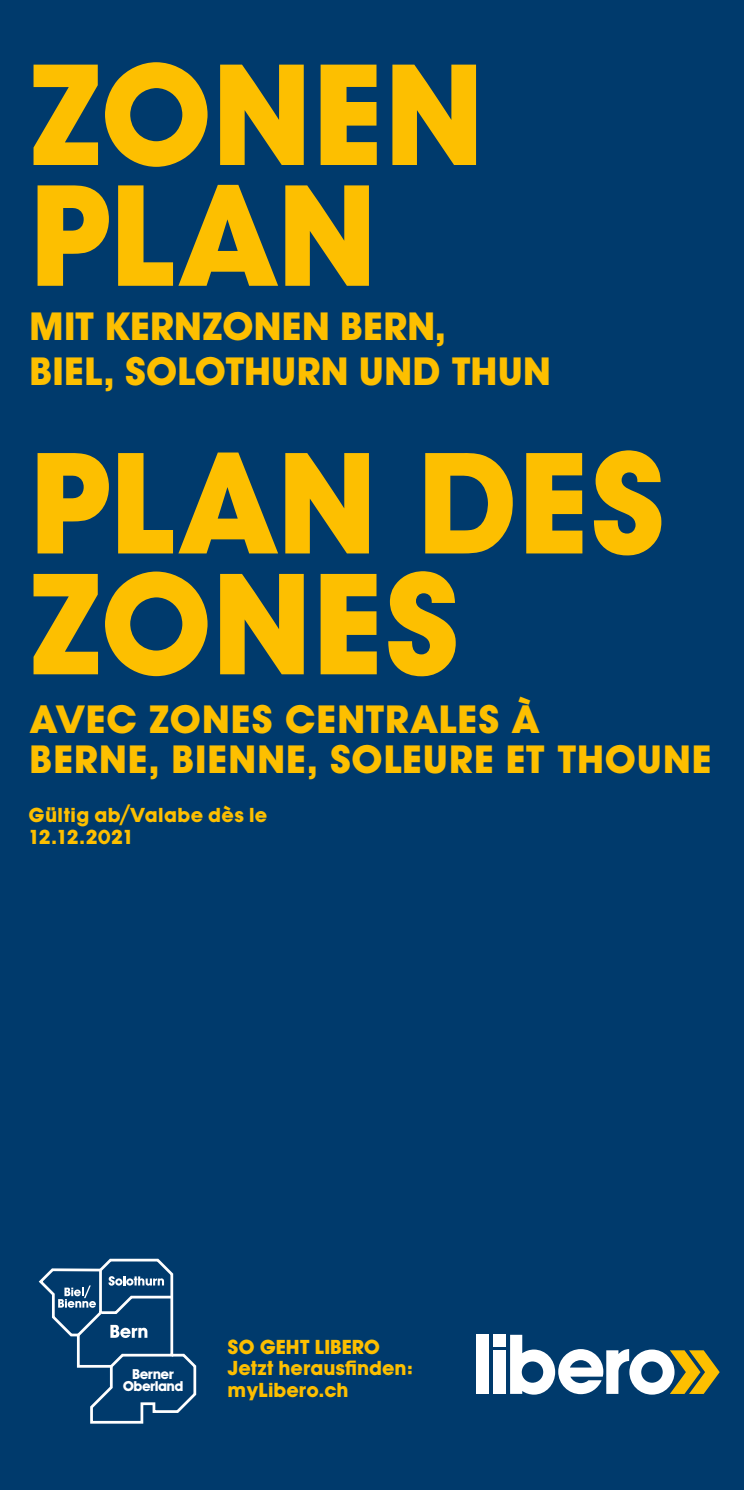
<style>
.page{position:relative;width:744px;height:1490px;background:#fff}
.page>*{position:absolute;margin:0;border:0;box-sizing:border-box;transform-origin:0 0}
.t1{font:700 142px/120.8px "Libero Avant Garde";color:#fdbf00}
.t2{font:700 39px/44.2px "Libero Avant Garde";letter-spacing:.01em;color:#fdbf00}
.t3{font:700 20px/21.5px "Libero Avant Garde";color:#fdbf00}
.t4{font:700 20px/22.5px "Libero Avant Garde";letter-spacing:.02em;color:#fdbf00}
.t5{font:700 14px/12.5px "Libero Avant Garde";letter-spacing:-.04em;color:#fff;text-align:center}
</style>
<div class="page">
<div style="left:0;top:0;width:743px;height:1489px;background:#003a6c"></div>
<div style="left:493px;top:1334px;width:12px;height:12px;background:#fff"></div>
<div style="left:476px;top:1334px;width:12px;height:59px;background:#fff"></div>
<svg style="left:510px;top:1334px;width:209px;height:60px"></svg>
<div style="left:493px;top:1350px;width:12px;height:43px;background:#fff"></div>
<svg style="left:38px;top:1258px;width:159px;height:166px"></svg>
<h1 class="t1" style="left:30px;top:57px;width:455px">ZONEN<br>PLAN</h1>
<p class="t2" style="left:30px;top:305px;width:522px">MIT KERNZONEN BERN,<br>BIEL, SOLOTHURN UND THUN</p>
<h1 class="t1" style="left:30px;top:446px;width:636px">PLAN DES<br>ZONES</h1>
<p class="t2" style="left:30px;top:700px;width:683px;line-height:40px">AVEC ZONES CENTRALES À<br>BERNE, BIENNE, SOLEURE ET THOUNE</p>
<p class="t4" style="left:28px;top:803px;width:240px">Gültig ab/Valabe dès le<br>12.12.2021</p>
<p class="t5" style="left:123px;top:1367px;width:62px">Berner<br>Oberland</p>
<p class="t3" style="left:227px;top:1336px;width:187px">SO GEHT LIBERO<br>Jetzt herausfinden: myLibero.ch</p>
</div>
